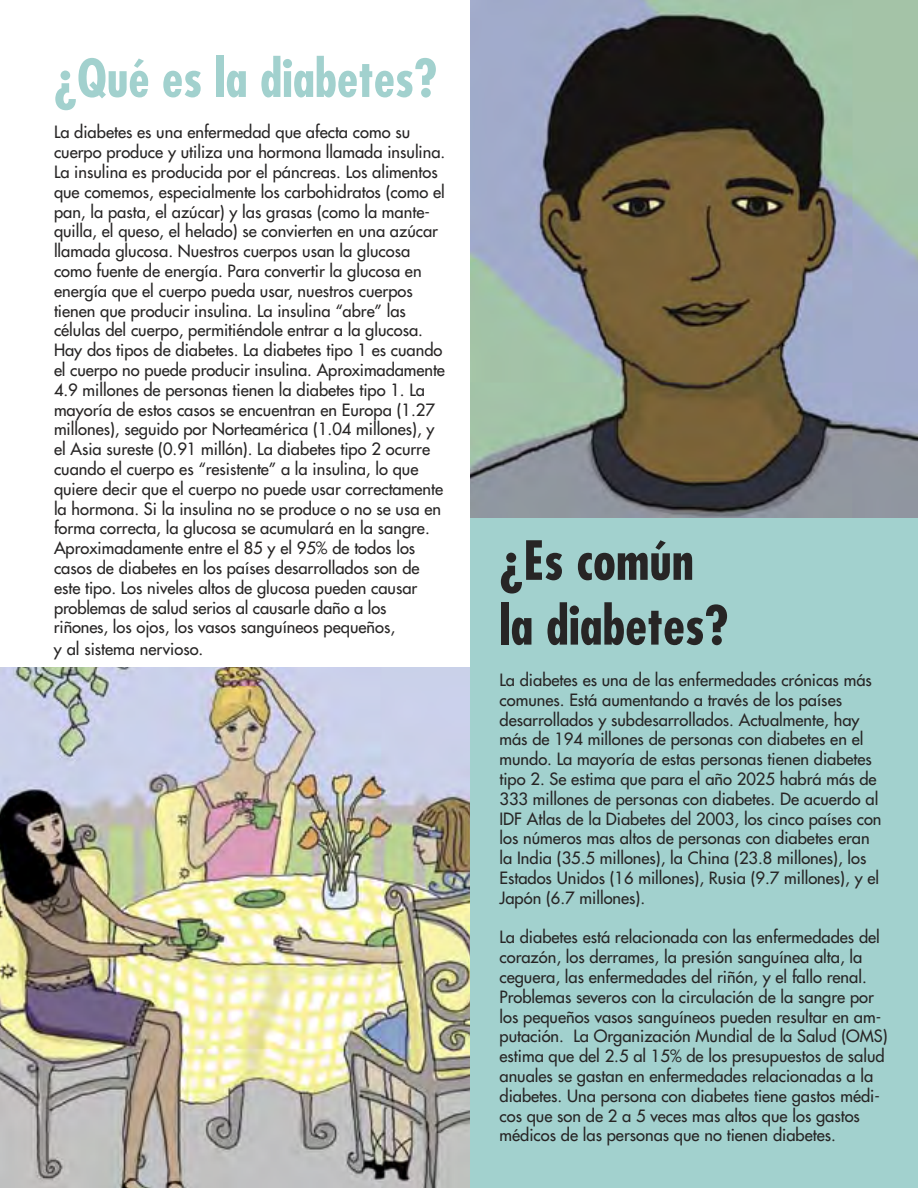
<style>
.page{position:relative;width:918px;height:1188px;background:#fff}
.page>*{position:absolute;margin:0;border:0;box-sizing:border-box;transform-origin:0 0}
.t1{font:700 condensed 52.5px/64.8px "Futura";color:#272525}
.t2{font:700 condensed 51px "Futura";color:#a2d1ce}
.t3{font:16.5px/19.8px "Futura";color:#272525}
</style>
<div class="page">
<img style="left:0;top:668px;width:471px;height:520px">
<div style="left:471px;top:517px;width:447px;height:671px;background:#a2d1ce"></div>
<img style="left:471px;top:0;width:447px;height:518px">
<h2 class="t2" style="left:54px;top:45px;width:385px">¿Qué es la diabetes?</h2>
<p class="t3" style="left:54px;top:122px;width:393px">La diabetes es una enfermedad que afecta como su cuerpo produce y utiliza una hormona llamada insulina.<br>La insulina es producida por el páncreas. Los alimentos que comemos, especialmente los carbohidratos (como el pan, la pasta, el azúcar) y las grasas (como la mante&shy;quilla, el queso, el helado) se convierten en una azúcar llamada glucosa. Nuestros cuerpos usan la glucosa como fuente de energía. Para convertir la glucosa en energía que el cuerpo pueda usar, nuestros cuerpos tienen que producir insulina. La insulina “abre” las células del cuerpo, permitiéndole entrar a la glucosa.<br>Hay dos tipos de diabetes. La diabetes tipo 1 es cuando el cuerpo no puede producir insulina. Aproximadamente 4.9 millones de personas tienen la diabetes tipo 1. La mayoría de estos casos se encuentran en Europa (1.27 millones), seguido por Norteamérica (1.04 millones), y el Asia sureste (0.91 millón). La diabetes tipo 2 ocurre cuando el cuerpo es “resistente” a la insulina, lo que quiere decir que el cuerpo no puede usar correctamente la hormona. Si la insulina no se produce o no se usa en forma correcta, la glucosa se acumulará en la sangre.<br>Aproximadamente entre el 85 y el 95% de todos los casos de diabetes en los países desarrollados son de este tipo. Los niveles altos de glucosa pueden causar problemas de salud serios al causarle daño a los<br>riñones, los ojos, los vasos sanguíneos pequeños,</p>
<p class="t3" style="left:54px;top:639px;width:151px">y al sistema nervioso.</p>
<h1 class="t1" style="left:500px;top:528px;width:231px">¿Es común la diabetes?</h1>
<p class="t3" style="left:500px;top:670px;width:384px">La diabetes es una de las enfermedades crónicas más comunes. Está aumentando a través de los países desarrollados y subdesarrollados. Actualmente, hay más de 194 millones de personas con diabetes en el mundo. La mayoría de estas personas tienen diabetes tipo 2. Se estima que para el año 2025 habrá más de 333 millones de personas con diabetes. De acuerdo al IDF Atlas de la Diabetes del 2003, los cinco países con los números mas altos de personas con diabetes eran la India (35.5 millones), la China (23.8 millones), los Estados Unidos (16 millones), Rusia (9.7 millones), y el Japón (6.7 millones).</p>
<p class="t3" style="left:500px;top:927px;width:390px">La diabetes está relacionada con las enfermedades del corazón, los derrames, la presión sanguínea alta, la ceguera, las enfermedades del riñón, y el fallo renal.<br>Problemas severos con la circulación de la sangre por los pequeños vasos sanguíneos pueden resultar en am&shy;putación. La Organización Mundial de la Salud (OMS) estima que del 2.5 al 15% de los presupuestos de salud anuales se gastan en enfermedades relacionadas a la diabetes. Una persona con diabetes tiene gastos médi&shy;cos que son de 2 a 5 veces mas altos que los gastos médicos de las personas que no tienen diabetes.</p>
</div>
